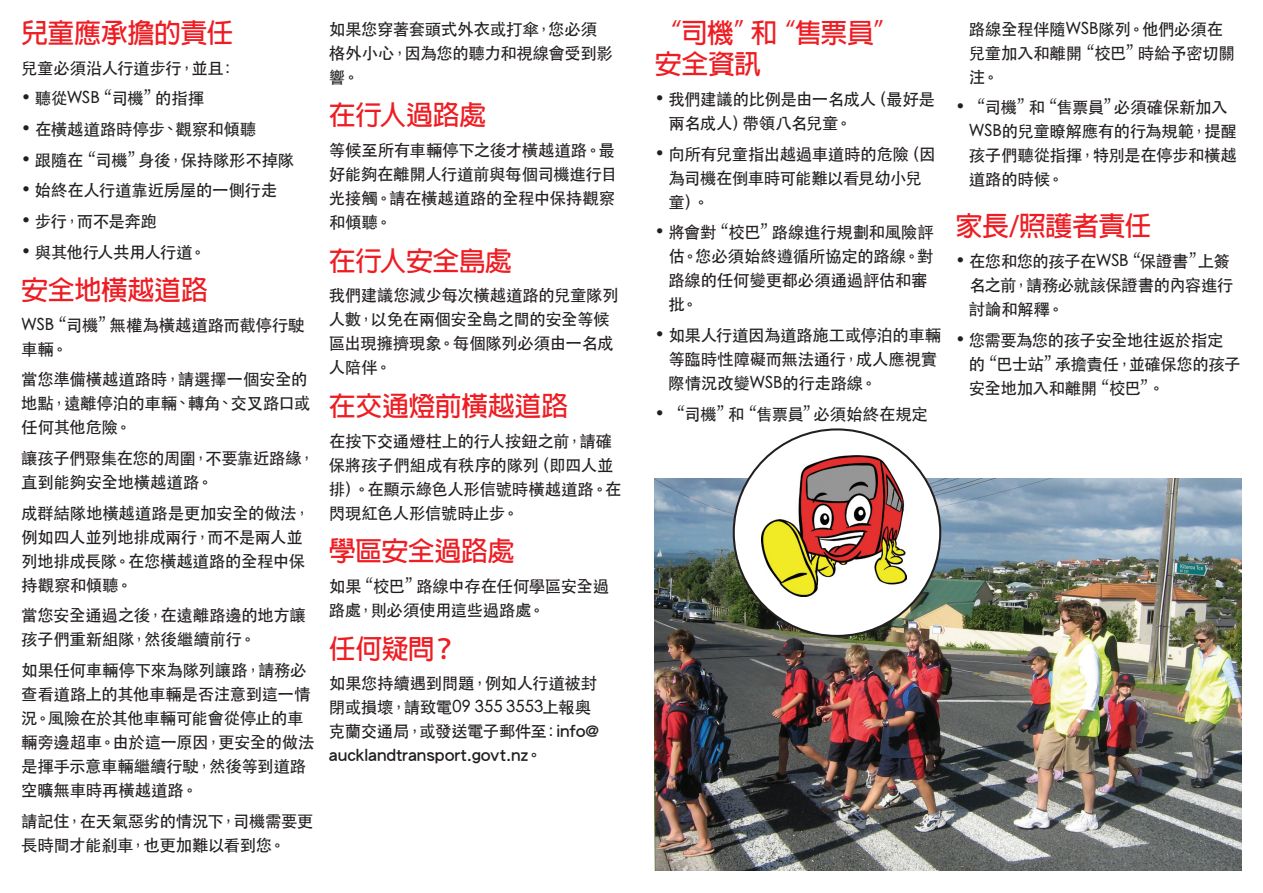
<style>
.page{position:relative;width:1263px;height:893px;background:#fff}
.page>*{position:absolute;margin:0;border:0;box-sizing:border-box;transform-origin:0 0}
.Bold{font:700 27px/31.5px "Adobe Fan Heiti Std";letter-spacing:-.02em;color:#ee1d23}
.t1{font:500 16.5px/24px "ST Heiti TC";letter-spacing:-.025em;color:#231f20}
.t2{font:500 16.5px "ST Heiti TC";letter-spacing:-.045em;color:#231f20}
.s1{font-family:"Li Hei Pro";font-weight:400}
</style>
<div class="page">
<img style="left:655px;top:478px;width:587px;height:392px">
<div style="left:734px;top:429px;width:206px;height:207px;background:#fff;border-radius:50%"></div>
<img style="left:762px;top:456px;width:144px;height:141px">
<p class="Bold" style="left:21px;top:18px;width:214px">兒童應承擔的責任</p>
<p class="t1" style="left:21px;top:55px;width:217px">兒童必須沿人行道步行，並且：</p>
<p class="t1" style="left:21px;top:86px;width:184px">• 聽從WSB“司機”的指揮</p>
<p class="t1" style="left:21px;top:117px;width:237px">• 在橫越道路時停步、觀察和傾聽</p>
<p class="t1" style="left:21px;top:147px;width:275px">• 跟隨在“司機”身後，保持隊形不掉隊</p>
<p class="t1" style="left:21px;top:178px;width:257px">• 始終在人行道靠近房屋的一側行走</p>
<p class="t1" style="left:21px;top:209px;width:137px">• 步行，而不是奔跑</p>
<p class="t2" style="left:21px;top:242px;width:186px">• 與其他行人共用人行道。</p>
<p class="Bold" style="left:21px;top:275px;width:188px">安全地橫越道路</p>
<p class="t1" style="left:21px;top:312px;width:285px">WSB“司機”無權為橫越道路而截停行駛車輛。</p>
<p class="t1" style="left:21px;top:367px;width:291px">當您準備橫越道路時，請選擇一個安全的地點，遠離停泊的車輛、轉角、交叉路口或任何其他危險。</p>
<p class="t1" style="left:21px;top:446px;width:295px">讓孩子們聚集在您的周圍，不要靠近路緣，直到能夠安全地橫越道路。</p>
<p class="t1" style="left:21px;top:500px;width:290px">成群結隊地橫越道路是更加安全的做法，例如四人並列地排成兩行，而不是兩人並列地排成長隊。在您橫越道路的全程中保持觀察和傾聽。</p>
<p class="t1" style="left:21px;top:603px;width:286px">當您安全通過之後，在遠離路邊的地方讓孩子們重新組隊，然後繼續前行。</p>
<p class="t1" style="left:21px;top:658px;width:295px">如果任何車輛停下來為隊列讓路，請務必查看道路上的其他車輛是否注意到這一情況。風險在於其他車輛可能會從停止的車輛旁邊超車。由於這一原因，更安全的做法是揮手示意車輛繼續行駛，然後等到道路空曠無車時再橫越道路。</p>
<p class="t1" style="left:21px;top:808px;width:294px">請記住，在天氣惡劣的情況下，司機需要更長時間才能刹車，也更加難以看到您。</p>
<p class="t1" style="left:329px;top:16px;width:286px">如果您穿著套頭式外衣或打傘，您必須格外小心，因為您的聽力和視線會受到影響。</p>
<p class="Bold" style="left:329px;top:100px;width:159px">在行人過路處</p>
<p class="t1" style="left:329px;top:138px;width:290px">等候至所有車輛停下之後才橫越道路。最好能夠在離開人行道前與每個司機進行目光接觸。請在橫越道路的全程中保持觀察和傾聽。</p>
<p class="Bold" style="left:329px;top:246px;width:184px">在行人安全島處</p>
<p class="t1" style="left:329px;top:283px;width:291px">我們建議您減少每次橫越道路的兒童隊列人數，以免在兩個安全島之間的安全等候區出現擁擠現象。每個隊列必須由一名成人陪伴。</p>
<p class="Bold" style="left:329px;top:391px;width:241px">在交通燈前橫越道路</p>
<p class="t1" style="left:329px;top:428px;width:294px">在按下交通燈柱上的行人按鈕之前，請確保將孩子們組成有秩序的隊列（即四人並排）。在顯示綠色人形信號時橫越道路。在閃現紅色人形信號時止步。</p>
<p class="Bold" style="left:329px;top:536px;width:187px">學區安全過路處</p>
<p class="t1" style="left:329px;top:574px;width:282px">如果“校巴”路線中存在任何學區安全過路處，則必須使用這些過路處。</p>
<p class="Bold" style="left:329px;top:634px;width:130px">任何疑問？</p>
<p class="t1" style="left:329px;top:671px;width:272px">如果您持續遇到問題，例如人行道被封閉或損壞，請致電09 355 3553上報奧克蘭交通局，或發送電子郵件至：<span class="s1">info@ aucklandtransport.govt.nz。</span></p>
<p class="Bold" style="left:655px;top:18px;width:246px">“司機”和“售票員”安全資訊</p>
<p class="t1" style="left:668px;top:87px;width:268px;text-indent:-14px">• 我們建議的比例是由一名成人（最好是兩名成人）帶領八名兒童。</p>
<p class="t1" style="left:668px;top:141px;width:269px;text-indent:-14px">• 向所有兒童指出越過車道時的危險（因為司機在倒車時可能難以看見幼小兒童）。</p>
<p class="t1" style="left:668px;top:220px;width:267px;text-indent:-14px">• 將會對“校巴”路線進行規劃和風險評估。您必須始終遵循所協定的路線。對路線的任何變更都必須通過評估和審批。</p>
<p class="t1" style="left:668px;top:323px;width:274px;text-indent:-14px">• 如果人行道因為道路施工或停泊的車輛等臨時性障礙而無法通行，成人應視實際情況改變WSB的行走路線。</p>
<p class="t1" style="left:655px;top:401px;width:275px">• “司機”和“售票員”必須始終在規定</p>
<p class="t1" style="left:969px;top:16px;width:267px">路線全程伴隨WSB隊列。他們必須在兒童加入和離開“校巴”時給予密切關注。</p>
<p class="t1" style="left:969px;top:95px;width:270px;text-indent:-14px">• “司機”和“售票員”必須確保新加入<br>WSB的兒童瞭解應有的行為規範，提醒孩子們聽從指揮，特別是在停步和橫越道路的時候。</p>
<p class="Bold" style="left:955px;top:211px;width:198px">家長/照護者責任</p>
<p class="t1" style="left:969px;top:249px;width:266px;text-indent:-14px">• 在您和您的孩子在WSB“保證書”上簽名之前，請務必就該保證書的內容進行討論和解釋。</p>
<p class="t1" style="left:969px;top:327px;width:273px;text-indent:-14px">• 您需要為您的孩子安全地往返於指定的“巴士站”承擔責任，並確保您的孩子安全地加入和離開“校巴”。</p>
</div>
